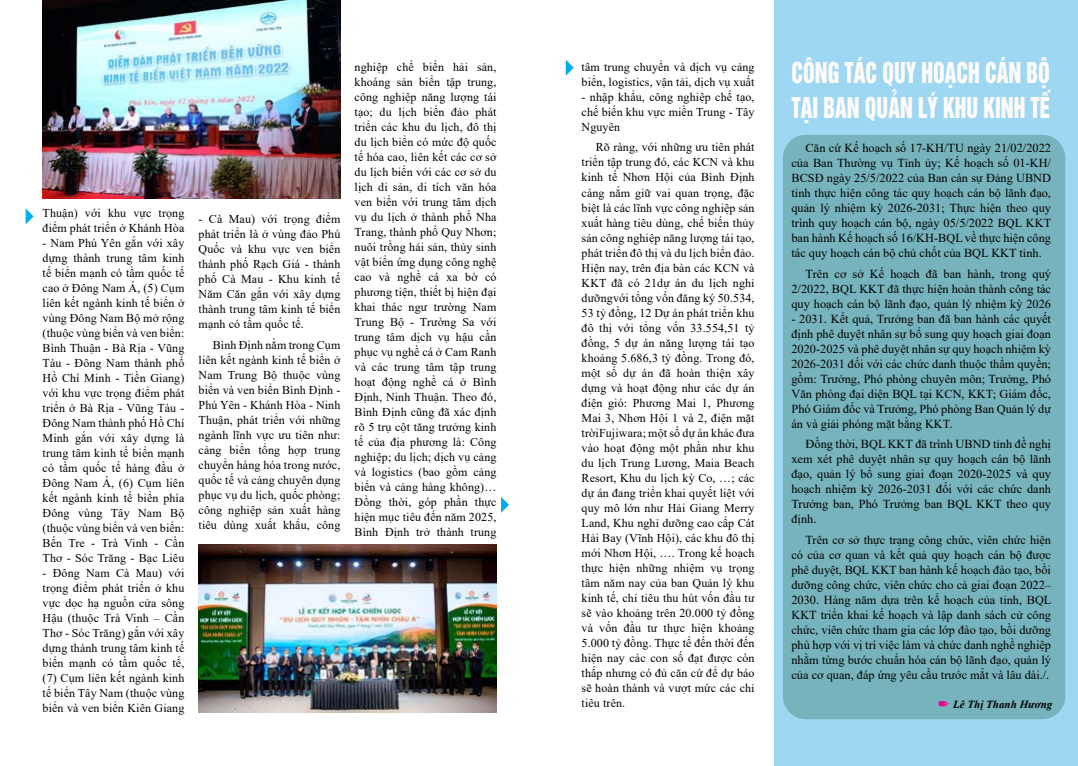
<style>
.page{position:relative;width:1078px;height:766px;background:#fff}
.page>*{position:absolute;margin:0;border:0;box-sizing:border-box;transform-origin:0 0}
.t1{font:26.2px/35px "UTM Helvet Ins";color:#fffbf9;scale:.8 1}
.t2{font:12.2px/15px "Times New Roman";color:#000;text-align:justify}
.t3{font:12px/15px "Times New Roman";letter-spacing:.01em;color:#000;text-align:justify}
.t4{font:italic 700 11px "Times New Roman";color:#000}
</style>
<div class="page">
<div style="left:774px;top:0;width:303px;height:765px;background:#9dd7f1"></div>
<div style="left:782px;top:135px;width:282px;height:584px;background:#76b3bc;border-radius:23px"></div>
<svg style="left:26px;top:209px;width:8px;height:15px"></svg>
<img style="left:43px;top:0;width:297px;height:199px">
<img style="left:198px;top:544px;width:298px;height:167px">
<svg style="left:565px;top:60px;width:8px;height:16px"></svg>
<svg style="left:501px;top:497px;width:8px;height:15px"></svg>
<p class="t3" style="left:43px;top:205px;width:143px">Thuận) với khu vực trọng điểm phát triển ở Khánh Hòa</p>
<p class="t3" style="left:43px;top:235px;width:143px">- Nam Phú Yên gắn với xây dựng thành trung tâm kinh tế biển mạnh có tầm quốc tế cao ở Đông Nam Á, (5) Cụm liên kết ngành kinh tế biển ở vùng Đông Nam Bộ mở rộng (thuộc vùng biển và ven biển:<br>Bình Thuận - Bà Rịa - Vũng Tàu - Đông Nam thành phố Hồ Chí Minh - Tiền Giang) với khu vực trọng điểm phát triển ở Bà Rịa - Vũng Tàu - Đông Nam thành phố Hồ Chí Minh gắn với xây dựng là trung tâm kinh tế biển mạnh có tầm quốc tế hàng đầu ở Đông Nam Á, (6) Cụm liên kết ngành kinh tế biển phía Đông vùng Tây Nam Bộ (thuộc vùng biển và ven biển:<br>Bến Tre - Trà Vinh - Cần Thơ - Sóc Trăng - Bạc Liêu</p>
<p class="t3" style="left:43px;top:565px;width:143px">- Đông Nam Cà Mau) với trọng điểm phát triển ở khu vực dọc hạ nguồn cửa sông Hậu (thuộc Trà Vinh – Cần Thơ - Sóc Trăng) gắn với xây dựng thành trung tâm kinh tế biển mạnh có tầm quốc tế, (7) Cụm liên kết ngành kinh tế biển Tây Nam (thuộc vùng biển và ven biển Kiên Giang</p>
<p class="t3" style="left:198px;top:211px;width:143px">- Cà Mau) với trọng điểm phát triển là ở vùng đảo Phú Quốc và khu vực ven biển thành phố Rạch Giá - thành phố Cà Mau - Khu kinh tế Năm Căn gắn với xây dựng thành trung tâm kinh tế biển mạnh có tầm quốc tế.</p>
<p class="t3" style="left:198px;top:336px;width:143px;text-indent:14px">Bình Định nằm trong Cụm liên kết ngành kinh tế biển ở Nam Trung Bộ thuộc vùng biển và ven biển Bình Định - Phú Yên - Khánh Hòa - Ninh Thuận, phát triển với những ngành lĩnh vực ưu tiên như: cảng biển tổng hợp trung chuyển hàng hóa trong nước, quốc tế và cảng chuyên dụng phục vụ du lịch, quốc phòng; công nghiệp sản xuất hàng tiêu dùng xuất khẩu, công</p>
<p class="t3" style="left:354px;top:59px;width:143px">nghiệp chế biến hải sản, khoáng sản biển tập trung, công nghiệp năng lượng tái tạo; du lịch biển đảo phát triển các khu du lịch, đô thị du lịch biển có mức độ quốc tế hóa cao, liên kết các cơ sở du lịch biển với các cơ sở du lịch di sản, di tích văn hóa ven biển với trung tâm dịch vụ du lịch ở thành phố Nha Trang, thành phố Quy Nhơn; nuôi trồng hải sản, thủy sinh vật biển ứng dụng công nghệ cao và nghề cá xa bờ có phương tiện, thiết bị hiện đại khai thác ngư trường Nam Trung Bộ - Trường Sa với trung tâm dịch vụ hậu cần phục vụ nghề cá ở Cam Ranh và các trung tâm tập trung hoạt động nghề cá ở Bình Định, Ninh Thuận. Theo đó, Bình Định cũng đã xác định rõ 5 trụ cột tăng trưởng kinh tế của địa phương là: Công nghiệp; du lịch; dịch vụ cảng và logistics (bao gồm cảng biển và cảng hàng không)… Đồng thời, góp phần thực hiện mục tiêu đến năm 2025, Bình Định trở thành trung</p>
<h1 class="t1" style="left:791px;top:54px;width:325px">CÔNG TÁC QUY HOẠCH CÁN BỘ<br>TẠI BAN QUẢN LÝ KHU KINH TẾ</h1>
<p class="t3" style="left:581px;top:59px;width:174px">tâm trung chuyển và dịch vụ cảng biển, logistics, vận tải, dịch vụ xuất</p>
<p class="t3" style="left:581px;top:89px;width:174px">- nhập khẩu, công nghiệp chế tạo, chế biến khu vực miền Trung - Tây Nguyên</p>
<p class="t3" style="left:581px;top:139px;width:174px;text-indent:14px">Rõ ràng, với những ưu tiên phát triển tập trung đó, các KCN và khu kinh tế Nhơn Hội của Bình Định càng nắm giữ vai quan trọng, đặc biệt là các lĩnh vực công nghiệp sản xuất hàng tiêu dùng, chế biến thủy sản công nghiệp năng lượng tái tạo, phát triển đô thị và du lịch biển đảo.<br>Hiện nay, trên địa bàn các KCN và KKT đã có 21dự án du lịch nghỉ dưỡngvới tổng vốn đăng ký 50.534, 53 tỷ đồng, 12 Dự án phát triển khu đô thị với tổng vốn 33.554,51 tỷ đồng, 5 dự án năng lượng tái tạo khoảng 5.686,3 tỷ đồng. Trong đó, một số dự án đã hoàn thiện xây dựng và hoạt động như các dự án điện gió: Phương Mai 1, Phương Mai 3, Nhơn Hội 1 và 2, điện mặt trờiFujiwara; một số dự án khác đưa vào hoạt động một phần như khu du lịch Trung Lương, Maia Beach Resort, Khu du lịch kỳ Co, …; các dự án đang triển khai quyết liệt với quy mô lớn như Hải Giang Merry Land, Khu nghỉ dưỡng cao cấp Cát Hải Bay (Vĩnh Hội), các khu đô thị mới Nhơn Hội, …. Trong kế hoạch thực hiện những nhiệm vụ trọng tâm năm nay của ban Quản lý khu kinh tế, chỉ tiêu thu hút vốn đầu tư sẽ vào khoảng trên 20.000 tỷ đồng và vốn đầu tư thực hiện khoảng 5.000 tỷ đồng. Thực tế đến thời đến hiện nay các con số đạt được còn thấp nhưng có đủ căn cứ để dự báo sẽ hoàn thành và vượt mức các chỉ tiêu trên.</p>
<p class="t2" style="left:791px;top:140px;width:261px;text-indent:14px">Căn cứ Kế hoạch số 17-KH/TU ngày 21/02/2022 của Ban Thường vụ Tỉnh ủy; Kế hoạch số 01-KH/ BCSĐ ngày 25/5/2022 của Ban cán sự Đảng UBND tỉnh thực hiện công tác quy hoạch cán bộ lãnh đạo, quản lý nhiệm kỳ 2026-2031; Thực hiện theo quy trình quy hoạch cán bộ, ngày 05/5/2022 BQL KKT ban hành Kế hoạch số 16/KH-BQL về thực hiện công tác quy hoạch cán bộ chủ chốt của BQL KKT tỉnh.</p>
<p class="t2" style="left:791px;top:265px;width:261px;text-indent:14px">Trên cơ sở Kế hoạch đã ban hành, trong quý 2/2022, BQL KKT đã thực hiện hoàn thành công tác quy hoạch cán bộ lãnh đạo, quản lý nhiệm kỳ 2026</p>
<p class="t2" style="left:791px;top:310px;width:261px">- 2031. Kết quả, Trưởng ban đã ban hành các quyết định phê duyệt nhân sự bổ sung quy hoạch giai đoạn 2020-2025 và phê duyệt nhân sự quy hoạch nhiệm kỳ 2026-2031 đối với các chức danh thuộc thẩm quyền; gồm: Trưởng, Phó phòng chuyên môn; Trưởng, Phó Văn phòng đại diện BQL tại KCN, KKT; Giám đốc, Phó Giám đốc và Trưởng, Phó phòng Ban Quản lý dự án và giải phóng mặt bằng KKT.</p>
<p class="t2" style="left:791px;top:436px;width:261px;text-indent:14px">Đồng thời, BQL KKT đã trình UBND tỉnh đề nghị xem xét phê duyệt nhân sự quy hoạch cán bộ lãnh đạo, quản lý bổ sung giai đoạn 2020-2025 và quy hoạch nhiệm kỳ 2026-2031 đối với các chức danh Trưởng ban, Phó Trưởng ban BQL KKT theo quy định.</p>
<p class="t2" style="left:791px;top:532px;width:261px;text-indent:14px">Trên cơ sở thực trạng công chức, viên chức hiện có của cơ quan và kết quả quy hoạch cán bộ được phê duyệt, BQL KKT ban hành kế hoạch đào tạo, bồi dưỡng công chức, viên chức cho cả giai đoạn 2022– 2030. Hàng năm dựa trên kế hoạch của tỉnh, BQL KKT triển khai kế hoạch và lập danh sách cử công chức, viên chức tham gia các lớp đào tạo, bồi dưỡng phù hợp với vị trí việc làm và chức danh nghề nghiệp nhằm từng bước chuẩn hóa cán bộ lãnh đạo, quản lý của cơ quan, đáp ứng yêu cầu trước mắt và lâu dài./.</p>
<p class="t4" style="left:952px;top:696px;width:101px">Lê Thị Thanh Hương</p>
</div>
